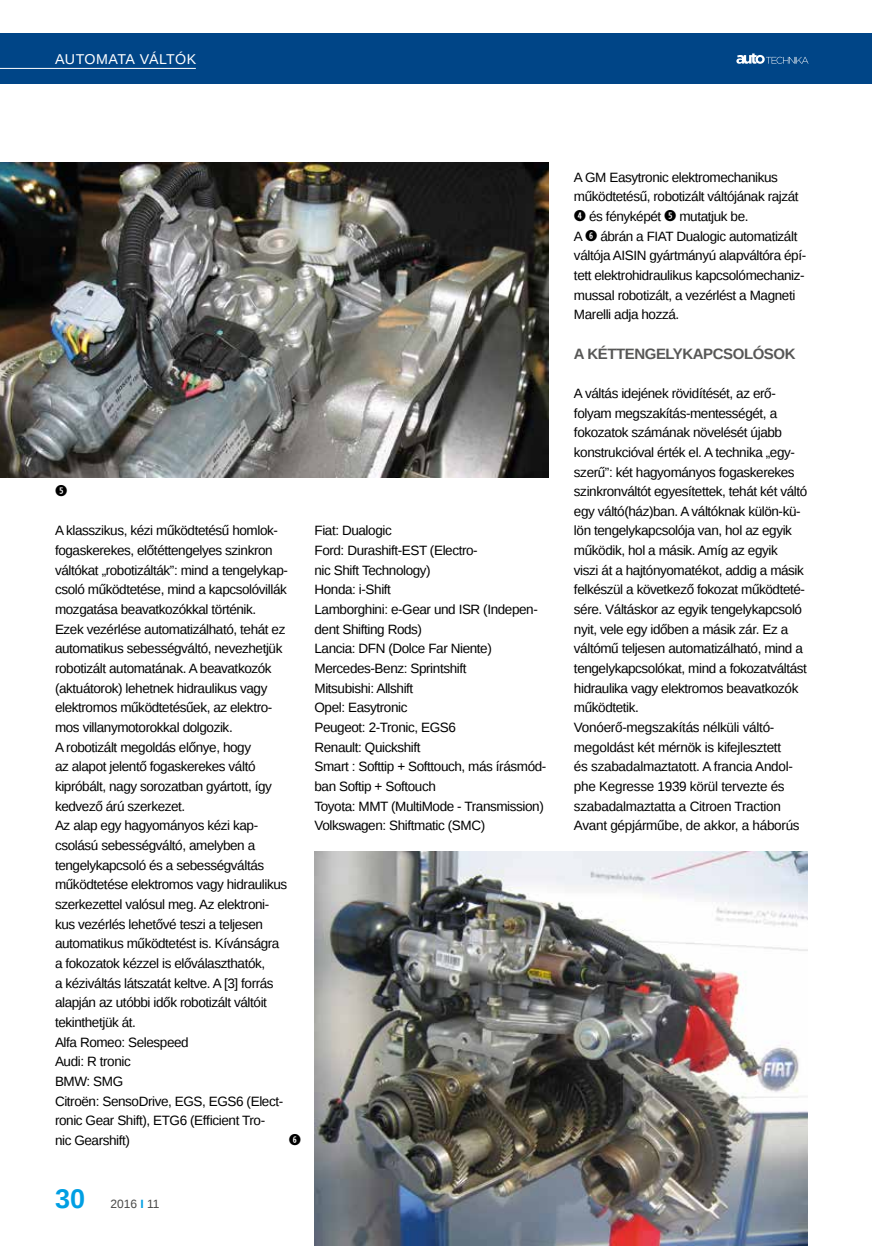
<style>
.page{position:relative;width:872px;height:1246px;background:#fff}
.page>*{position:absolute;margin:0;border:0;box-sizing:border-box;transform-origin:0 0}
.t1{font:700 27px "Liberation Sans";color:#009fe3}
.t2{font:700 15px "Liberation Sans";letter-spacing:-.03em;color:#575756}
.t3{font:15px "Combi Numerals Ltd";color:#000}
.t4{font:14.25px "Liberation Sans";letter-spacing:.01em;color:#fff}
.t5{font:13.5px/19.6px "Liberation Sans";letter-spacing:-.03em;color:#000}
.t6{font:12px "Liberation Sans";color:#4a4a49}
.s1{font-weight:700;color:#009fe3}
.s2{font-family:"Combi Numerals Ltd";font-size:15px}
</style>
<div class="page">
<div style="left:0;top:33px;width:872px;height:50px;background:#004587"></div>
<svg style="left:736px;top:53px;width:72px;height:11px"></svg>
<hr style="left:0;top:68px;width:196px;height:1px;background:#fff">
<img style="left:0;top:163px;width:548px;height:314px">
<img style="left:314px;top:851px;width:494px;height:395px">
<p class="t4" style="left:55px;top:51px;width:142px">AUTOMATA VÁLTÓK</p>
<p class="t3" style="left:55px;top:482px;width:14px">➎</p>
<p class="t5" style="left:55px;top:521px;width:234px">A klasszikus, kézi működtetésű homlok&shy;fogaskerekes, előtéttengelyes szinkron váltókat „robotizálták”: mind a tengelykap&shy;csoló működtetése, mind a kapcsolóvillák mozgatása beavatkozókkal történik.<br>Ezek vezérlése automatizálható, tehát ez automatikus sebességváltó, nevezhetjük robotizált automatának. A beavatkozók (aktuátorok) lehetnek hidraulikus vagy elektromos működtetésűek, az elektro&shy;mos villanymotorokkal dolgozik.<br>A robotizált megoldás előnye, hogy<br>az alapot jelentő fogaskerekes váltó kipróbált, nagy sorozatban gyártott, így kedvező árú szerkezet.<br>Az alap egy hagyományos kézi kap&shy;csolású sebességváltó, amelyben a tengelykapcsoló és a sebességváltás működtetése elektromos vagy hidraulikus szerkezettel valósul meg. Az elektroni&shy;kus vezérlés lehetővé teszi a teljesen automatikus működtetést is. Kívánságra a fokozatok kézzel is előválaszthatók,<br>a kéziváltás látszatát keltve. A [3] forrás alapján az utóbbi idők robotizált váltóit tekinthetjük át.<br>Alfa Romeo: Selespeed<br>Audi: R tronic<br>BMW: SMG<br>Citroën: SensoDrive, EGS, EGS6 (Elect&shy;ronic Gear Shift), ETG6 (Efficient Tro-<br>nic Gearshift)</p>
<p class="t5" style="left:314px;top:521px;width:233px">Fiat: Dualogic<br>Ford: Durashift-EST (Electro-<br>nic Shift Technology)<br>Honda: i-Shift<br>Lamborghini: e-Gear und ISR (Indepen&shy;dent Shifting Rods)<br>Lancia: DFN (Dolce Far Niente)<br>Mercedes-Benz: Sprintshift<br>Mitsubishi: Allshift<br>Opel: Easytronic<br>Peugeot: 2-Tronic, EGS6<br>Renault: Quickshift<br>Smart : Softtip + Softtouch, más írásmód&shy;ban Softip + Softouch<br>Toyota: MMT (MultiMode - Transmission)<br>Volkswagen: Shiftmatic (SMC)</p>
<p class="t3" style="left:289px;top:1131px;width:14px">➏</p>
<h1 class="t1" style="left:55px;top:1180px;width:32px">30</h1>
<p class="t6" style="left:110px;top:1197px;width:51px">2016 <span class="s1">I</span> 11</p>
<p class="t5" style="left:574px;top:168px;width:234px">A GM Easytronic elektromechanikus működtetésű, robotizált váltójának rajzát <span class="s2">➍</span> és fényképét <span class="s2">➎</span> mutatjuk be.<br>A <span class="s2">➏</span> ábrán a FIAT Dualogic automatizált váltója AISIN gyártmányú alapváltóra épí&shy;tett elektrohidraulikus kapcsolómechaniz&shy;mussal robotizált, a vezérlést a Magneti Marelli adja hozzá.</p>
<p class="t2" style="left:574px;top:343px;width:223px">A KÉTTENGELYKAPCSOLÓSOK</p>
<p class="t5" style="left:574px;top:384px;width:235px">A váltás idejének rövidítését, az erő&shy;folyam megszakítás-mentességét, a fokozatok számának növelését újabb konstrukcióval érték el. A technika „egy&shy;szerű”: két hagyományos fogaskerekes szinkronváltót egyesítettek, tehát két váltó egy váltó(ház)ban. A váltóknak külön-kü&shy;lön tengelykapcsolója van, hol az egyik működik, hol a másik. Amíg az egyik<br>viszi át a hajtónyomatékot, addig a másik felkészül a következő fokozat működteté&shy;sére. Váltáskor az egyik tengelykapcsoló nyit, vele egy időben a másik zár. Ez a váltómű teljesen automatizálható, mind a tengelykapcsolókat, mind a fokozatváltást hidraulika vagy elektromos beavatkozók működtetik.<br>Vonóerő-megszakítás nélküli váltó&shy;megoldást két mérnök is kifejlesztett<br>és szabadalmaztatott. A francia Andol&shy;phe Kegresse 1939 körül tervezte és szabadalmaztatta a Citroen Traction Avant gépjárműbe, de akkor, a háborús</p>
</div>
